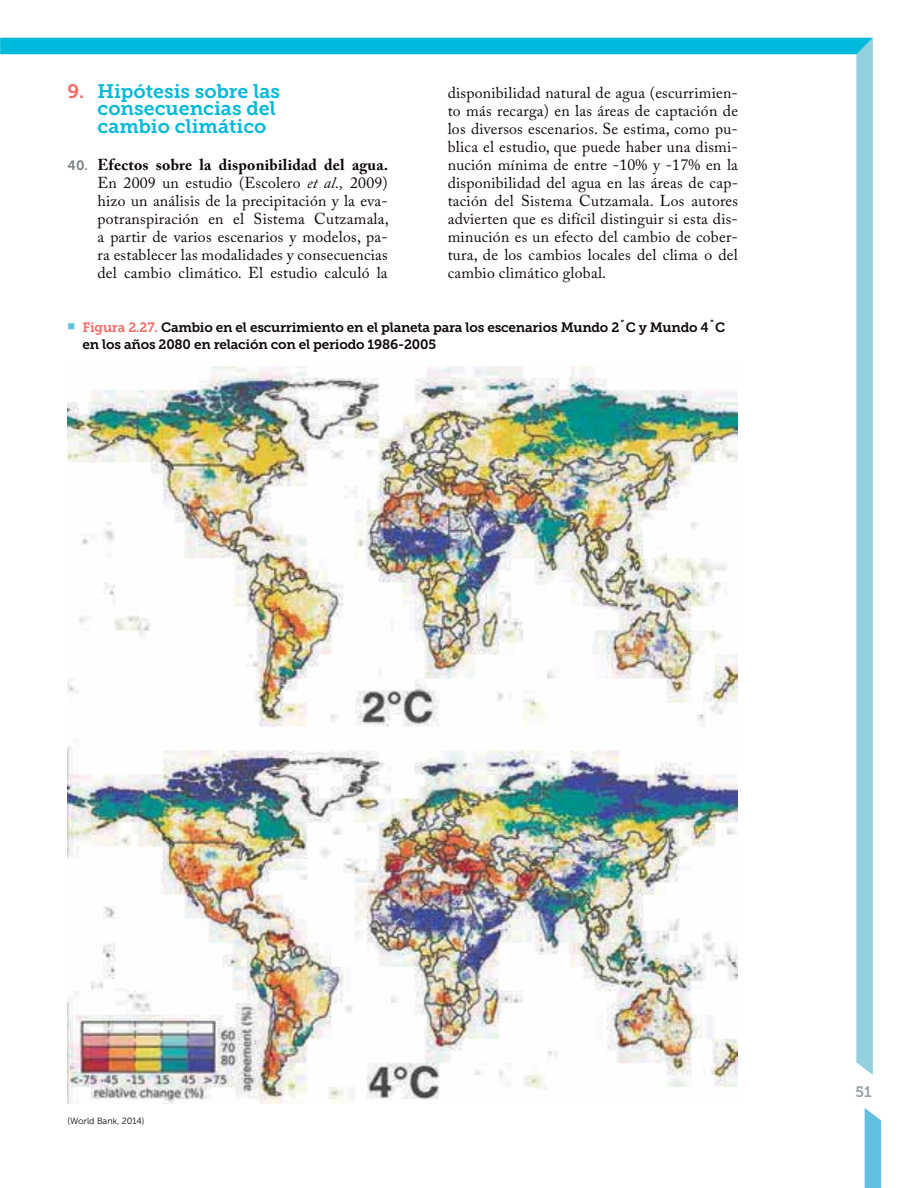
<style>
.page{position:relative;width:918px;height:1188px;background:#fff}
.page>*{position:absolute;margin:0;border:0;box-sizing:border-box;transform-origin:0 0}
.t1{font:19.5px/18px "Museo Slab 700";color:#00b8da}
.t2{font:15.75px/18px "Adobe Caslon Pro";letter-spacing:.015em;color:#0e050c;text-align:justify}
.t3{font:15px "Museo Slab 700";color:#96a1a5}
.t4{font:13.5px/18px "Museo Slab 700";letter-spacing:-.015em;color:#0e050c}
.t5{font:9px "Museo Sans 300";color:#0e050c}
.s1{color:#f26b64}
.s2{font-family:"Museo Sans 700";font-size:13.5px;color:#7a8084}
.s3{font-weight:700}
.s4{font-style:italic}
</style>
<div class="page">
<img style="left:68px;top:1075px;width:670px;height:29px">
<svg style="left:865px;top:1108px;width:16px;height:80px"></svg>
<img style="left:0;top:38px;width:873px;height:1037px">
<p class="t1" style="left:97px;top:84px;width:184px;text-indent:-30px"><span class="s1">9.</span> Hipótesis sobre las consecuencias del cambio climático</p>
<p class="t2" style="left:97px;top:157px;width:293px;text-indent:-30px"><span class="s2">40.</span> <span class="s3">Efectos sobre la disponibilidad del agua.<br></span>En 2009 un estudio (Escolero <span class="s4">et al.,</span> 2009) hizo un análisis de la precipitación y la eva&shy;potranspiración en el Sistema Cutzamala, a partir de varios escenarios y modelos, pa&shy;ra establecer las modalidades y consecuencias del cambio climático. El estudio calculó la</p>
<p class="t2" style="left:448px;top:85px;width:292px">disponibilidad natural de agua (escurrimien&shy;to más recarga) en las áreas de captación de los diversos escenarios. Se estima, como pu&shy;blica el estudio, que puede haber una dismi&shy;nución mínima de entre -10% y -17% en la disponibilidad del agua en las áreas de cap&shy;tación del Sistema Cutzamala. Los autores advierten que es difícil distinguir si esta dis&shy;minución es un efecto del cambio de cober&shy;tura, de los cambios locales del clima o del cambio climático global.</p>
<p class="t4" style="left:82px;top:319px;width:644px"><span class="s1">Figura 2.27.</span> Cambio en el escurrimiento en el planeta para los escenarios Mundo 2˚C y Mundo 4˚C en los años 2080 en relación con el periodo 1986-2005</p>
<p class="t5" style="left:68px;top:1117px;width:79px">(World Bank, 2014)</p>
<p class="t3" style="left:855px;top:1086px;width:18px">51</p>
</div>
